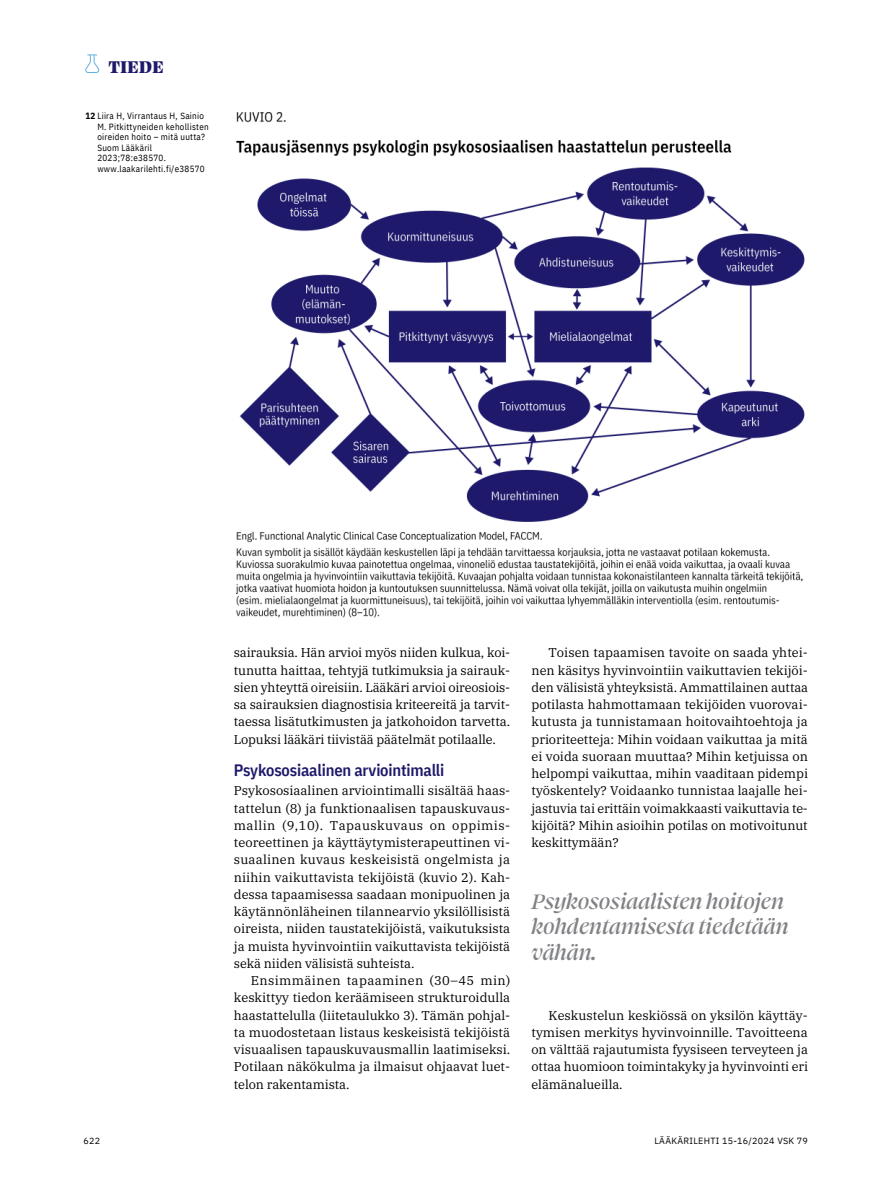
<style>
.page{position:relative;width:893px;height:1191px;background:#fff}
.page>*{position:absolute;margin:0;border:0;box-sizing:border-box;transform-origin:0 0}
.t1{font:italic 500 24px/25.5px "Swear Display";color:#808285}
.t2{font:900 19.5px "Swear Display";letter-spacing:.02em;color:#1e196a}
.t3{font:600 16.5px "IBM Plex Sans Cond";letter-spacing:-.01em;color:#1e196a}
.t4{font:12.75px/17.2px "IBM Plex Serif";letter-spacing:-.005em;color:#000;text-align:justify}
.t5{font:9px/10.5px "IBM Plex Sans Cond";letter-spacing:.03em;color:#000}
.t6{font:9px "IBM Plex Sans";letter-spacing:.03em;color:#000}
.s1{font-weight:700}
</style>
<div class="page">
<svg style="left:85px;top:54px;width:14px;height:19px"></svg>
<img style="left:237px;top:112px;width:568px;height:506px">
<h2 class="t2" style="left:108px;top:53px;width:57px">TIEDE</h2>
<p class="t5" style="left:97px;top:110px;width:113px;text-indent:-12px"><span class="s1">12</span> Liira H, Virrantaus H, Sainio<br>M. Pitkittyneiden kehollisten oireiden hoito – mitä uutta?<br>Suom Lääkäril<br>2023;78:e38570. www.laakarilehti.fi/e38570</p>
<p class="t4" style="left:234px;top:643px;width:278px;text-align:left">sairauksia. Hän arvioi myös niiden kulkua, koi&shy;tunutta haittaa, tehtyjä tutkimuksia ja sairauk&shy;sien yhteyttä oireisiin. Lääkäri arvioi oireosiois&shy;sa sairauksien diagnostisia kriteereitä ja tarvit&shy;taessa lisätutkimusten ja jatkohoidon tarvetta.<br>Lopuksi lääkäri tiivistää päätelmät potilaalle.</p>
<p class="t3" style="left:234px;top:757px;width:212px">Psykososiaalinen arviointimalli</p>
<p class="t4" style="left:234px;top:781px;width:278px;text-align:left">Psykososiaalinen arviointimalli sisältää haas&shy;tattelun (8) ja funktionaalisen tapauskuvaus&shy;mallin (9,10). Tapauskuvaus on oppimis&shy;teoreettinen ja käyttäytymisterapeuttinen vi&shy;suaalinen kuvaus keskeisistä ongelmista ja niihin vaikuttavista tekijöistä (kuvio 2). Kah&shy;dessa tapaamisessa saadaan monipuolinen ja käytännönläheinen tilannearvio yksilöllisistä oireista, niiden taustatekijöistä, vaikutuksista ja muista hyvinvointiin vaikuttavista tekijöistä sekä niiden välisistä suhteista.</p>
<p class="t4" style="left:234px;top:971px;width:278px;text-indent:17px">Ensimmäinen tapaaminen (30–45 min) keskittyy tiedon keräämiseen strukturoidulla haastattelulla (liitetaulukko 3). Tämän pohjal&shy;ta muodostetaan listaus keskeisistä tekijöistä visuaalisen tapauskuvausmallin laatimiseksi.<br>Potilaan näkökulma ja ilmaisut ohjaavat luet&shy;telon rakentamista.</p>
<p class="t4" style="left:531px;top:643px;width:278px;text-indent:17px">Toisen tapaamisen tavoite on saada yhtei&shy;nen käsitys hyvinvointiin vaikuttavien tekijöi&shy;den välisistä yhteyksistä. Ammattilainen auttaa potilasta hahmottamaan tekijöiden vuorovai&shy;kutusta ja tunnistamaan hoitovaihtoehtoja ja prioriteetteja: Mihin voidaan vaikuttaa ja mitä ei voida suoraan muuttaa? Mihin ketjuissa on helpompi vaikuttaa, mihin vaaditaan pidempi työskentely? Voidaanko tunnistaa laajalle hei&shy;jastuvia tai erittäin voimakkaasti vaikuttavia te&shy;kijöitä? Mihin asioihin potilas on motivoitunut keskittymään?</p>
<h1 class="t1" style="left:531px;top:887px;width:259px">Psykososiaalisten hoitojen kohdentamisesta tiedetään vähän.</h1>
<p class="t4" style="left:531px;top:1005px;width:278px;text-indent:17px">Keskustelun keskiössä on yksilön käyttäy&shy;tymisen merkitys hyvinvoinnille. Tavoitteena on välttää rajautumista fyysiseen terveyteen ja ottaa huomioon toimintakyky ja hyvinvointi eri elämänalueilla.</p>
<p class="t6" style="left:83px;top:1133px;width:18px">622</p>
<p class="t6" style="left:654px;top:1133px;width:155px">LÄÄKÄRILEHTI 15-16/2024 VSK 79</p>
</div>
